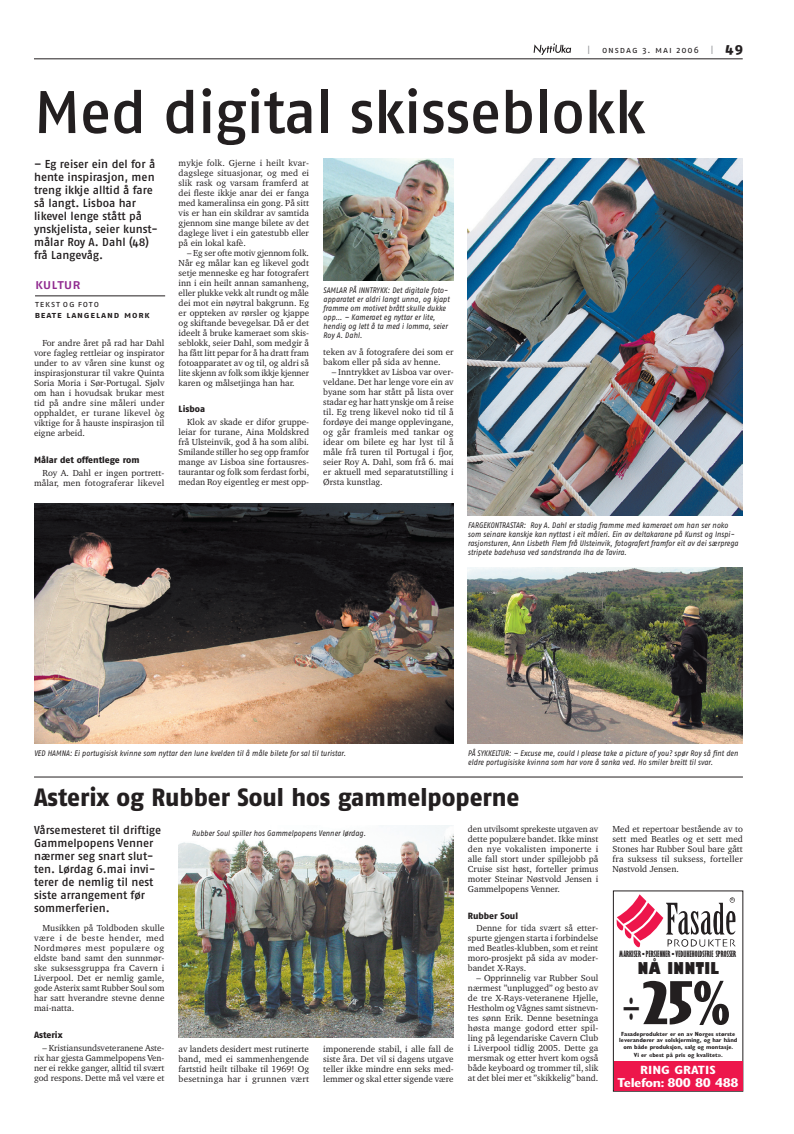
<style>
.page{position:relative;width:794px;height:1134px;background:#fff}
.page>*{position:absolute;margin:0;border:0;box-sizing:border-box;transform-origin:0 0}
.t1{font:60px "Fago No Med";letter-spacing:-.01em;color:#231f20}
.t2{font:700 extra-condensed 54px "Gill Sans";color:#231f20;scale:2 1}
.t3{font:25px "Fago No Exb";color:#231f20;scale:.95 1}
.t4{font:800 condensed 16px "Gill Sans";letter-spacing:.025em;color:#231f20;scale:1.1 1}
.t5{font:14px "Fago No Med Caps";letter-spacing:-.005em;color:#912b90}
.t6{font:14px "Fago No Exb";color:#231f20}
.t7{font:700 condensed 13px "Gill Sans";letter-spacing:-.03em;color:#fff;scale:1.2 1}
.t8{font:700 condensed 12px "Gill Sans";color:#fff;scale:1.2 1}
.t9{font:11.5px/13px "Fago No Med";letter-spacing:-.005em;color:#231f20}
.t10{font:9px/10px "Charter BT";color:#231f20;text-align:justify}
.t11{font:9px "Fago No Exb";color:#231f20}
.t12{font:9px "Fago No Regular Caps";letter-spacing:.1em;color:#231f20}
.t13{font:9px "Fago No Bold Caps";letter-spacing:.095em;color:#231f20}
.t14{font:9px "Fago No Regular Caps";color:#939598}
.t15{font:italic 8px/9px "Fago No";color:#231f20;scale:.9 1}
.t16{font:700 extra-condensed 8px "Gill Sans";letter-spacing:.015em;color:#231f20;scale:1.1 1}
.t17{font:700 condensed 6px/6.5px "Gill Sans";letter-spacing:-.005em;color:#231f20;text-align:center;scale:1.1 1}
.t18{font:4px "Helvetica";color:#231f20}
.s1{font-family:"Fago No Regular Caps";font-size:9px;color:#939598}
</style>
<div class="page">
<hr style="left:34px;top:59px;width:708px;height:1px;background:#231f20">
<svg style="left:533px;top:43px;width:38px;height:12px"></svg>
<hr style="left:35px;top:296px;width:130px;height:1px;background:#231f20">
<img style="left:468px;top:567px;width:274px;height:176px">
<img style="left:34px;top:504px;width:419px;height:240px">
<img style="left:323px;top:159px;width:130px;height:122px">
<img style="left:468px;top:159px;width:275px;height:356px">
<div style="left:613px;top:890px;width:130px;height:201px;border:1px solid #231f20"></div>
<div style="left:614px;top:1061px;width:128px;height:30px;background:#ed164b"></div>
<svg style="left:616px;top:894px;width:119px;height:53px"></svg>
<hr style="left:34px;top:777px;width:709px;height:1px;background:#231f20">
<img style="left:179px;top:826px;width:274px;height:211px">
<p class="t14" style="left:587px;top:45px;width:4px">|</p>
<p class="t12" style="left:602px;top:45px;width:98px">onsdag 3. mai 2006</p>
<h3 class="t6" style="left:711px;top:40px;width:34px"><span class="s1">|</span> 49</h3>
<h1 class="t1" style="left:34px;top:78px;width:613px">Med digital skisseblokk</h1>
<p class="t9" style="left:34px;top:157px;width:125px">– Eg reiser ein del for å hente inspirasjon, men treng ikkje alltid å fare så langt. Lisboa har likevel lenge stått på ynskjelista, seier kunst&shy;målar Roy A. Dahl (48) frå Langevåg.</p>
<h3 class="t5" style="left:35px;top:276px;width:47px">kultur</h3>
<p class="t12" style="left:35px;top:299px;width:65px">tekst og foto</p>
<p class="t13" style="left:35px;top:310px;width:117px">beate langeland mork</p>
<p class="t10" style="left:34px;top:338px;width:132px;text-indent:9px">For andre året på rad har Dahl vore fagleg rettleiar og inspirator under to av våren sine kunst og inspirasjonsturar til vakre Quinta Soria Moria i Sør-Portugal. Sjølv om han i hovudsak brukar mest tid på andre sine måleri under opphaldet, er turane likevel òg viktige for å hauste inspirasjon til eigne arbeid.</p>
<p class="t11" style="left:34px;top:454px;width:107px">Målar det offentlege rom</p>
<p class="t10" style="left:34px;top:467px;width:132px;text-align:right">Roy A. Dahl er ingen portrett&shy;målar, men fotograferar likevel</p>
<p class="t10" style="left:179px;top:157px;width:132px">mykje folk. Gjerne i heilt kvar&shy;dagslege situasjonar, og med ei slik rask og varsam framferd at dei fleste ikkje anar dei er fanga med kameralinsa ein gong. På sitt vis er han ein skildrar av samtida gjennom sine mange bilete av det daglege livet i ein gatestubb eller på ein lokal kafè.</p>
<p class="t10" style="left:179px;top:247px;width:132px;text-indent:9px">– Eg ser ofte motiv gjennom folk.<br>Når eg målar kan eg likevel godt setje menneske eg har fotografert inn i ein heilt annan samanheng, eller plukke vekk alt rundt og måle dei mot ein nøytral bakgrunn. Eg er oppteken av rørsler og kjappe og skiftande bevegelsar. Då er det ideelt å bruke kameraet som skis&shy;seblokk, seier Dahl, som medgir å ha fått litt pepar for å ha dratt fram fotoapparatet av og til, og aldri så lite skjenn av folk som ikkje kjenner karen og målsetjinga han har.</p>
<p class="t11" style="left:179px;top:404px;width:28px">Lisboa</p>
<p class="t10" style="left:179px;top:417px;width:132px;text-indent:9px">Klok av skade er difor gruppe&shy;leiar for turane, Aina Moldskred frå Ulsteinvik, god å ha som alibi.<br>Smilande stiller ho seg opp framfor mange av Lisboa sine fortausres&shy;taurantar og folk som ferdast forbi, medan Roy eigentleg er mest opp-</p>
<p class="t15" style="left:323px;top:285px;width:142px">SAMLAR PÅ INNTRYKK: Det digitale foto&shy;apparatet er aldri langt unna, og kjapt framme om motivet brått skulle dukke opp… – Kameraet eg nyttar er lite, hendig og lett å ta med i lomma, seier<br>Roy A. Dahl.</p>
<p class="t10" style="left:323px;top:347px;width:132px">teken av å fotografere dei som er bakom eller på sida av henne.</p>
<p class="t10" style="left:323px;top:367px;width:132px;text-indent:9px">– Inntrykket av Lisboa var over&shy;veldane. Det har lenge vore ein av byane som har stått på lista over stadar eg har hatt ynskje om å reise til. Eg treng likevel noko tid til å fordøye dei mange opplevingane, og går framleis med tankar og idear om bilete eg har lyst til å måle frå turen til Portugal i fjor, seier Roy A. Dahl, som frå 6. mai er aktuell med separatutstilling i Ørsta kunstlag.</p>
<p class="t15" style="left:468px;top:521px;width:302px">FARGEKONTRASTAR: Roy A. Dahl er stadig framme med kameraet om han ser noko som seinare kanskje kan nyttast i eit måleri. Ein av deltakarane på Kunst og Inspi&shy;rasjonsturen, Ann Lisbeth Flem frå Ulsteinvik, fotografert framfor eit av dei særprega stripete badehusa ved sandstranda Iha de Tavira.</p>
<p class="t15" style="left:34px;top:749px;width:348px">VED HAMNA: Ei portugisisk kvinne som nyttar den lune kvelden til å måle bilete for sal til turistar.</p>
<p class="t15" style="left:468px;top:749px;width:302px">PÅ SYKKELTUR: – Excuse me, could I please take a picture of you? spør Roy så fint den eldre portugisiske kvinna som har vore å sanka ved. Ho smiler breitt til svar.</p>
<h3 class="t3" style="left:34px;top:782px;width:512px">Asterix og Rubber Soul hos gammelpoperne</h3>
<p class="t9" style="left:34px;top:823px;width:129px">Vårsemesteret til driftige<br>Gammelpopens Venner nærmer seg snart slut&shy;ten. Lørdag 6.mai invi&shy;terer de nemlig til nest siste arrangement før sommerferien.</p>
<p class="t10" style="left:34px;top:923px;width:132px;text-indent:9px">Musikken på Toldboden skulle være i de beste hender, med Nordmøres mest populære og eldste band samt den sunnmør&shy;ske suksessgruppa fra Cavern i Liverpool. Det er nemlig gamle, gode Asterix samt Rubber Soul som har satt hverandre stevne denne mai-natta.</p>
<p class="t11" style="left:34px;top:1029px;width:30px">Asterix</p>
<p class="t10" style="left:34px;top:1043px;width:132px;text-indent:9px">– Kristiansundsveteranene Aste&shy;rix har gjesta Gammelpopens Ven&shy;ner ei rekke ganger, alltid til svært god respons. Dette må vel være et</p>
<p class="t10" style="left:179px;top:1043px;width:132px">av landets desidert mest rutinerte band, med ei sammenhengende fartstid heilt tilbake til 1969! Og besetninga har i grunnen vært</p>
<p class="t10" style="left:323px;top:1043px;width:132px">imponerende stabil, i alle fall de siste åra. Det vil si dagens utgave teller ikke mindre enn seks med&shy;lemmer og skal etter sigende være</p>
<p class="t10" style="left:612px;top:823px;width:132px">Med et repertoar bestående av to sett med Beatles og et sett med Stones har Rubber Soul bare gått fra suksess til suksess, forteller Nøstvold Jensen.</p>
<p class="t10" style="left:468px;top:823px;width:132px">den utvilsomt sprekeste utgaven av dette populære bandet. Ikke minst den nye vokalisten imponerte i alle fall stort under spillejobb på Cruise sist høst, forteller primus moter Steinar Nøstvold Jensen i Gammelpopens Venner.</p>
<p class="t11" style="left:468px;top:910px;width:52px">Rubber Soul</p>
<p class="t10" style="left:468px;top:923px;width:132px;text-indent:9px">Denne for tida svært så etter&shy;spurte gjengen starta i forbindelse med Beatles-klubben, som et reint moro-prosjekt på sida av moder&shy;bandet X-Rays.</p>
<p class="t10" style="left:468px;top:973px;width:132px;text-indent:9px">– Opprinnelig var Rubber Soul nærmest ”unplugged” og besto av de tre X-Rays-veteranene Hjelle, Hestholm og Vågnes samt sistnevn&shy;tes sønn Erik. Denne besetninga høsta mange godord etter spil&shy;ling på legendariske Cavern Club i Liverpool tidlig 2005. Dette ga mersmak og etter hvert kom også både keyboard og trommer til, slik at det blei mer et ”skikkelig” band.</p>
<p class="t15" style="left:192px;top:829px;width:195px">Rubber Soul spiller hos Gammelpopens Venner lørdag.</p>
<p class="t18" style="left:731px;top:897px;width:4px">R</p>
<p class="t16" style="left:619px;top:949px;width:108px">MARKISER ● PERSIENNER ● VEDLIKEHOLDSFRIE SPROSSER</p>
<h3 class="t4" style="left:638px;top:958px;width:75px">NÅ INNTIL</h3>
<h2 class="t2" style="left:643px;top:970px;width:45px">25%</h2>
<p class="t17" style="left:619px;top:1030px;width:109px">Fasadeprodukter er en av Norges største leverandører av solskjerming, og har hånd om både produksjon, salg og montasje.</p>
<p class="t17" style="left:634px;top:1051px;width:82px">Vi er «best på pris og kvalitet».</p>
<h3 class="t8" style="left:640px;top:1062px;width:64px">RING GRATIS</h3>
<h3 class="t7" style="left:617px;top:1074px;width:102px">Telefon: 800 80 488</h3>
</div>
